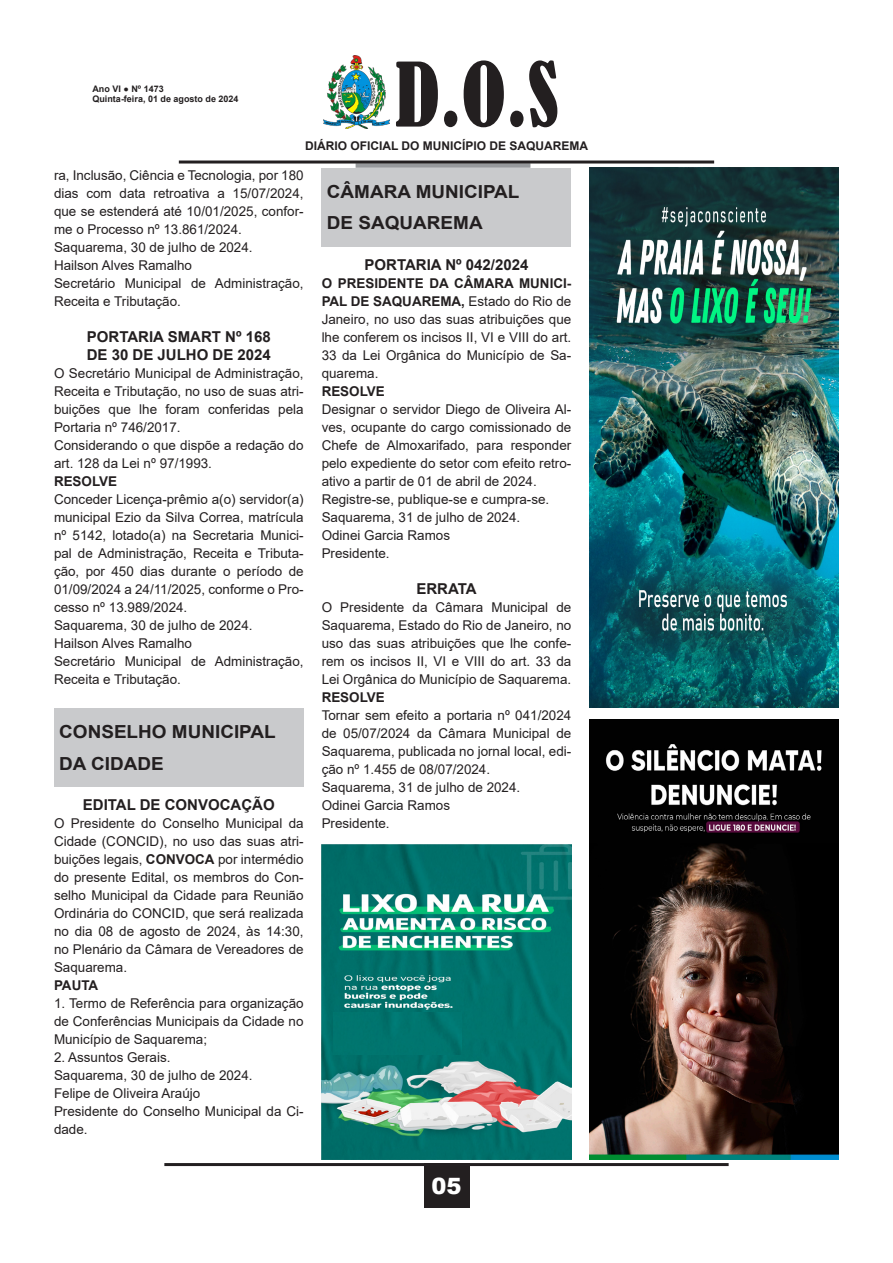
<style>
.page{position:relative;width:893px;height:1263px;background:#fff}
.page>*{position:absolute;margin:0;border:0;box-sizing:border-box;transform-origin:0 0}
.t1{font:condensed 82.5px "Bernard";color:#231f20}
.t2{font:900 22.5px "Arial";color:#fff}
.t3{font:700 18px/31.5px "Arial";color:#231f20;scale:1.05 1}
.t4{font:700 15px/18px "Arial";color:#231f20}
.t5{font:13.5px/18px "Arial";color:#231f20}
.t6{font:700 13.5px "Arial";color:#231f20}
.t7{font:700 12px "Arial";color:#231f20}
.t8{font:700 9px/10.8px "Arial";color:#231f20}
.s1{font-weight:700}
</style>
<div class="page">
<hr style="left:164px;top:1163px;width:565px;height:3px;background:#231f20">
<div style="left:424px;top:1163px;width:45px;height:45px;background:#231f20"></div>
<img style="left:324px;top:55px;width:65px;height:73px">
<div style="left:356px;top:163px;width:174px;height:5px;background:#97999c"></div>
<hr style="left:179px;top:161px;width:535px;height:3px;background:#231f20">
<div style="left:54px;top:708px;width:250px;height:79px;background:#c9cacc"></div>
<div style="left:322px;top:168px;width:249px;height:78px;background:#c9cacc"></div>
<img style="left:589px;top:168px;width:250px;height:539px">
<img style="left:589px;top:720px;width:250px;height:440px">
<img style="left:322px;top:844px;width:249px;height:316px">
<div style="left:333px;top:1013px;width:128px;height:41px;background:#00756f"></div>
<p class="t8" style="left:92px;top:83px;width:148px">Ano VI ● Nº 1473<br>Quinta-feira, 01 de agosto de 2024</p>
<h1 class="t1" style="left:395px;top:47px;width:165px">D.O.S</h1>
<p class="t7" style="left:305px;top:137px;width:285px">DIÁRIO OFICIAL DO MUNICÍPIO DE SAQUAREMA</p>
<p class="t5" style="left:54px;top:166px;width:251px">ra, Inclusão, Ciência e Tecnologia, por 180 dias com data retroativa a 15/07/2024, que se estenderá até 10/01/2025, confor&shy;me o Processo nº 13.861/2024.<br>Saquarema, 30 de julho de 2024.<br>Hailson Alves Ramalho<br>Secretário Municipal de Administração, Receita e Tributação.</p>
<p class="t4" style="left:87px;top:328px;width:186px">PORTARIA SMART Nº 168<br>DE 30 DE JULHO DE 2024</p>
<p class="t5" style="left:54px;top:364px;width:251px">O Secretário Municipal de Administração, Receita e Tributação, no uso de suas atri&shy;buições que lhe foram conferidas pela Portaria nº 746/2017.<br>Considerando o que dispõe a redação do art. 128 da Lei nº 97/1993.</p>
<p class="t6" style="left:54px;top:472px;width:65px">RESOLVE</p>
<p class="t5" style="left:54px;top:490px;width:251px">Conceder Licença-prêmio a(o) servidor(a) municipal Ezio da Silva Correa, matrícula nº 5142, lotado(a) na Secretaria Munici&shy;pal de Administração, Receita e Tributa&shy;ção, por 450 dias durante o período de 01/09/2024 a 24/11/2025, conforme o Pro&shy;cesso nº 13.989/2024.<br>Saquarema, 30 de julho de 2024.<br>Hailson Alves Ramalho<br>Secretário Municipal de Administração, Receita e Tributação.</p>
<h3 class="t3" style="left:59px;top:716px;width:208px">CONSELHO MUNICIPAL<br>DA CIDADE</h3>
<p class="t4" style="left:83px;top:796px;width:193px">EDITAL DE CONVOCAÇÃO</p>
<p class="t5" style="left:54px;top:814px;width:251px;text-align:justify">O Presidente do Conselho Municipal da Cidade (CONCID), no uso das suas atri&shy;buições legais, <span class="s1">CONVOCA</span> por intermédio do presente Edital, os membros do Con&shy;selho Municipal da Cidade para Reunião Ordinária do CONCID, que será realizada no dia 08 de agosto de 2024, às 14:30, no Plenário da Câmara de Vereadores de Saquarema.</p>
<p class="t6" style="left:54px;top:976px;width:46px">PAUTA</p>
<p class="t5" style="left:54px;top:994px;width:251px;text-align:justify">1. Termo de Referência para organização de Conferências Municipais da Cidade no Município de Saquarema;</p>
<p class="t5" style="left:54px;top:1048px;width:251px">2. Assuntos Gerais.<br>Saquarema, 30 de julho de 2024.<br>Felipe de Oliveira Araújo<br>Presidente do Conselho Municipal da Ci&shy;dade.</p>
<h3 class="t3" style="left:327px;top:176px;width:185px">CÂMARA MUNICIPAL<br>DE SAQUAREMA</h3>
<p class="t4" style="left:365px;top:256px;width:165px">PORTARIA Nº 042/2024</p>
<p class="t5" style="left:322px;top:274px;width:251px;text-align:justify"><span class="s1">O PRESIDENTE DA CÂMARA MUNICI-PAL DE SAQUAREMA,</span> Estado do Rio de Janeiro, no uso das suas atribuições que lhe conferem os incisos II, VI e VIII do art.<br>33 da Lei Orgânica do Município de Sa&shy;quarema.</p>
<p class="t6" style="left:322px;top:382px;width:65px">RESOLVE</p>
<p class="t5" style="left:322px;top:400px;width:251px">Designar o servidor Diego de Oliveira Al&shy;ves, ocupante do cargo comissionado de Chefe de Almoxarifado, para responder pelo expediente do setor com efeito retro&shy;ativo a partir de 01 de abril de 2024.<br>Registre-se, publique-se e cumpra-se.<br>Saquarema, 31 de julho de 2024.<br>Odinei Garcia Ramos<br>Presidente.</p>
<p class="t4" style="left:416px;top:580px;width:62px">ERRATA</p>
<p class="t5" style="left:322px;top:598px;width:251px;text-align:justify">O Presidente da Câmara Municipal de Saquarema, Estado do Rio de Janeiro, no uso das suas atribuições que lhe confe&shy;rem os incisos II, VI e VIII do art. 33 da Lei Orgânica do Município de Saquarema.</p>
<p class="t6" style="left:322px;top:688px;width:65px">RESOLVE</p>
<p class="t5" style="left:322px;top:706px;width:251px">Tornar sem efeito a portaria nº 041/2024 de 05/07/2024 da Câmara Municipal de<br>Saquarema, publicada no jornal local, edi&shy;ção nº 1.455 de 08/07/2024.<br>Saquarema, 31 de julho de 2024.<br>Odinei Garcia Ramos<br>Presidente.</p>
<h2 class="t2" style="left:431px;top:1170px;width:32px">05</h2>
</div>
